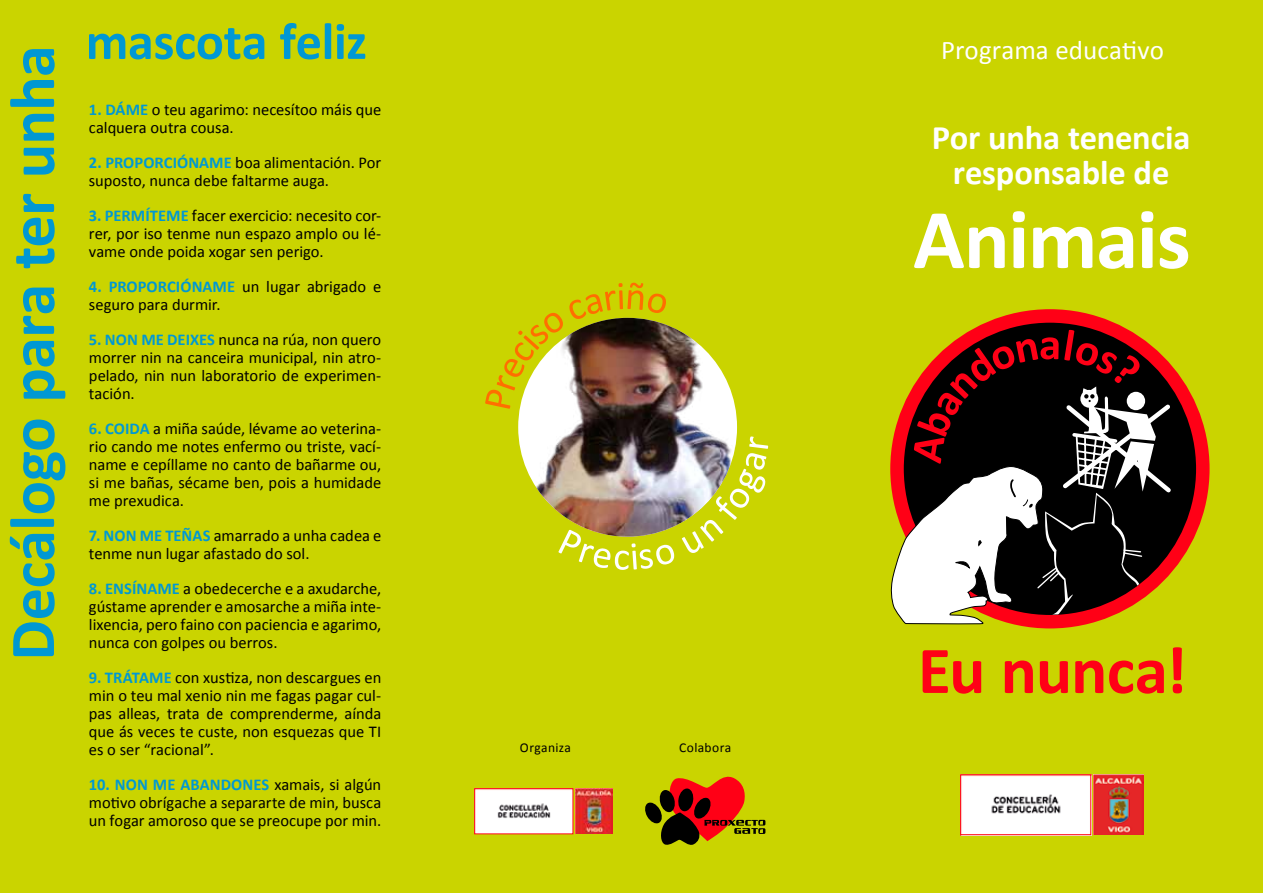
<style>
.page{position:relative;width:1263px;height:893px;background:#cad400}
.page>*{position:absolute;margin:0;border:0;box-sizing:border-box;transform-origin:0 0}
.t1{font:700 85.5px "Calibri";letter-spacing:-.015em;color:#fff}
.t2{font:700 67.5px "Calibri";letter-spacing:-.015em;color:#ff0016}
.t3{font:700 64.5px "Calibri";letter-spacing:-.01em;color:#0098d3}
.t4{font:700 52.5px "Calibri";letter-spacing:-.01em;color:#0098d3}
.t5{font:700 34.5px/34.5px "Calibri";letter-spacing:-.005em;color:#fff;text-align:center}
.t6{font:27px "Calibri";color:#fff}
.t7{font:16.5px/18px "Calibri";color:#000;text-align:justify}
.t8{font:13.5px "Calibri";letter-spacing:.03em;color:#000}
.s1{font-weight:700;color:#0098d3}
</style>
<div class="page">
<svg style="left:645px;top:776px;width:120px;height:69px"></svg>
<svg style="left:897px;top:316px;width:306px;height:306px;background:#440005"></svg>
<div style="left:890px;top:309px;width:319px;height:319px;border:14px solid #ff0016;border-radius:50%"></div>
<svg style="left:890px;top:330px;width:285px;height:295px;background:#684a39"></svg>
<img style="left:476px;top:790px;width:95px;height:42px">
<div style="left:474px;top:788px;width:99px;height:46px;border:1px solid #ff0c19"></div>
<img style="left:575px;top:788px;width:38px;height:46px">
<img style="left:962px;top:776px;width:127px;height:57px">
<div style="left:960px;top:774px;width:131px;height:61px;border:1px solid #ff0c19"></div>
<img style="left:1094px;top:774px;width:49px;height:60px">
<img style="left:531px;top:319px;width:206px;height:211px">
<svg style="left:485px;top:313px;width:78px;height:96px"></svg>
<svg style="left:569px;top:283px;width:97px;height:36px"></svg>
<svg style="left:558px;top:530px;width:116px;height:40px"></svg>
<svg style="left:682px;top:436px;width:86px;height:117px"></svg>
<h3 class="t3" style="left:-7px;top:661px;width:617px;rotate:-90deg">Decálogo para ter unha</h3>
<h3 class="t4" style="left:86px;top:9px;width:283px">mascota feliz</h3>
<p class="t7" style="left:89px;top:100px;width:294px"><span class="s1">1. DÁME</span> o teu agarimo: necesítoo máis que calquera outra cousa.</p>
<p class="t7" style="left:89px;top:153px;width:294px"><span class="s1">2. PROPORCIÓNAME</span> boa alimentación. Por suposto, nunca debe faltarme auga.</p>
<p class="t7" style="left:89px;top:206px;width:294px"><span class="s1">3. PERMÍTEME</span> facer exercicio: necesito cor&shy;rer, por iso tenme nun espazo amplo ou lé&shy;vame onde poida xogar sen perigo.</p>
<p class="t7" style="left:89px;top:277px;width:294px"><span class="s1">4. PROPORCIÓNAME</span> un lugar abrigado e seguro para durmir.</p>
<p class="t7" style="left:89px;top:330px;width:294px"><span class="s1">5. NON ME DEIXES</span> nunca na rúa, non quero morrer nin na canceira municipal, nin atro&shy;pelado, nin nun laboratorio de experimen&shy;tación.</p>
<p class="t7" style="left:89px;top:419px;width:294px"><span class="s1">6. COIDA</span> a miña saúde, lévame ao veterina&shy;rio cando me notes enfermo ou triste, vací&shy;name e cepíllame no canto de bañarme ou, si me bañas, sécame ben, pois a humidade me prexudica.</p>
<p class="t7" style="left:89px;top:526px;width:294px"><span class="s1">7. NON ME TEÑAS</span> amarrado a unha cadea e tenme nun lugar afastado do sol.</p>
<p class="t7" style="left:89px;top:579px;width:294px"><span class="s1">8. ENSÍNAME</span> a obedecerche e a axudarche, gústame aprender e amosarche a miña inte&shy;lixencia, pero faino con paciencia e agarimo, nunca con golpes ou berros.</p>
<p class="t7" style="left:89px;top:668px;width:294px"><span class="s1">9. TRÁTAME</span> con xustiza, non descargues en min o teu mal xenio nin me fagas pagar cul&shy;pas alleas, trata de comprenderme, aínda que ás veces te custe, non esquezas que TI es o ser “racional”.</p>
<p class="t7" style="left:89px;top:775px;width:294px"><span class="s1">10. NON ME ABANDONES</span> xamais, si algún motivo obrígache a separarte de min, busca un fogar amoroso que se preocupe por min.</p>
<p class="t8" style="left:520px;top:740px;width:52px">Organiza</p>
<p class="t8" style="left:679px;top:740px;width:54px">Colabora</p>
<h3 class="t6" style="left:941px;top:33px;width:224px">Programa educativo</h3>
<h3 class="t5" style="left:932px;top:119px;width:260px">Por unha tenencia responsable de</h3>
<h1 class="t1" style="left:913px;top:186px;width:279px">Animais</h1>
<h2 class="t2" style="left:918px;top:629px;width:271px">Eu nunca!</h2>
</div>
